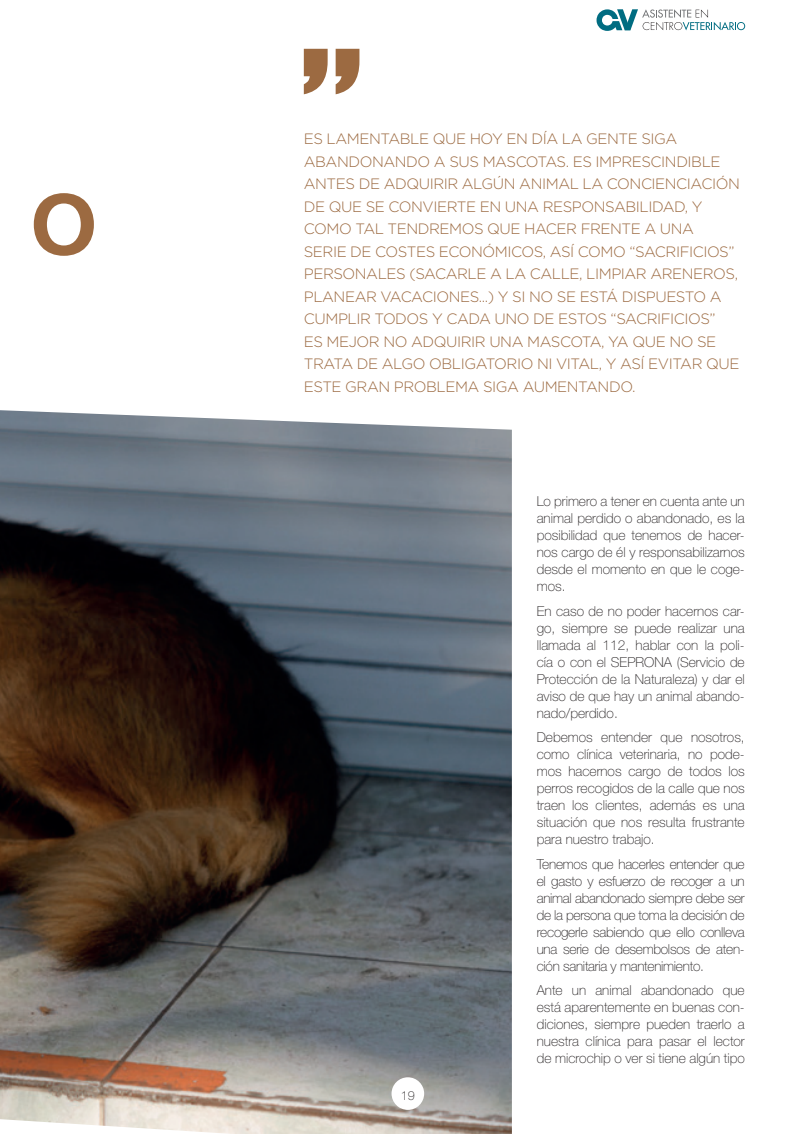
<style>
.page{position:relative;width:798px;height:1134px;background:#fff}
.page>*{position:absolute;margin:0;border:0;box-sizing:border-box;transform-origin:0 0}
.t1{font:500 115px "Helvetica Neue LT Std";color:#9c6a41}
.t2{font:300 15px/22.5px "Gotham";letter-spacing:-.03em;color:#9c6a41}
.t3{font:100 13.75px/17px "Helvetica Neue LT Std";color:#231f20;text-align:justify}
.t4{font:100 12.5px "Helvetica Neue LT Std";color:#231f20}
</style>
<div class="page">
<img style="left:0;top:410px;width:511px;height:724px">
<svg style="left:304px;top:49px;width:55px;height:45px"></svg>
<div style="left:391px;top:1077px;width:33px;height:33px;background:#fff;border-radius:50%"></div>
<svg style="left:596px;top:9px;width:150px;height:22px"></svg>
<h1 class="t1" style="left:30px;top:145px;width:70px">o</h1>
<p class="t2" style="left:304px;top:127px;width:437px">ES LAMENTABLE QUE HOY EN DÍA LA GENTE SIGA ABANDONANDO A SUS MASCOTAS. ES IMPRESCINDIBLE ANTES DE ADQUIRIR ALGÚN ANIMAL LA CONCIENCIACIÓN DE QUE SE CONVIERTE EN UNA RESPONSABILIDAD, Y COMO TAL TENDREMOS QUE HACER FRENTE A UNA SERIE DE COSTES ECONÓMICOS, ASÍ COMO “SACRIFICIOS” PERSONALES (SACARLE A LA CALLE, LIMPIAR ARENEROS, PLANEAR VACACIONES...) Y SI NO SE ESTÁ DISPUESTO A CUMPLIR TODOS Y CADA UNO DE ESTOS “SACRIFICIOS”<br>ES MEJOR NO ADQUIRIR UNA MASCOTA, YA QUE NO SE TRATA DE ALGO OBLIGATORIO NI VITAL, Y ASÍ EVITAR QUE ESTE GRAN PROBLEMA SIGA AUMENTANDO.</p>
<p class="t4" style="left:401px;top:1089px;width:15px">19</p>
<p class="t3" style="left:536px;top:492px;width:209px">Lo primero a tener en cuenta ante un animal perdido o abandonado, es la posibilidad que tenemos de hacer&shy;nos cargo de él y responsabilizarnos desde el momento en que le coge&shy;mos.</p>
<p class="t3" style="left:536px;top:602px;width:209px">En caso de no poder hacernos car&shy;go, siempre se puede realizar una llamada al 112, hablar con la poli&shy;cía o con el SEPRONA (Servicio de Protección de la Naturaleza) y dar el aviso de que hay un animal abando&shy;nado/perdido.</p>
<p class="t3" style="left:536px;top:729px;width:209px">Debemos entender que nosotros, como clínica veterinaria, no pode&shy;mos hacernos cargo de todos los perros recogidos de la calle que nos traen los clientes, además es una situación que nos resulta frustrante para nuestro trabajo.</p>
<p class="t3" style="left:536px;top:855px;width:209px">Tenemos que hacerles entender que el gasto y esfuerzo de recoger a un animal abandonado siempre debe ser de la persona que toma la decisión de recogerle sabiendo que ello conlleva una serie de desembolsos de aten&shy;ción sanitaria y mantenimiento.</p>
<p class="t3" style="left:536px;top:982px;width:209px">Ante un animal abandonado que está aparentemente en buenas con&shy;diciones, siempre pueden traerlo a nuestra clínica para pasar el lector de microchip o ver si tiene algún tipo</p>
</div>
